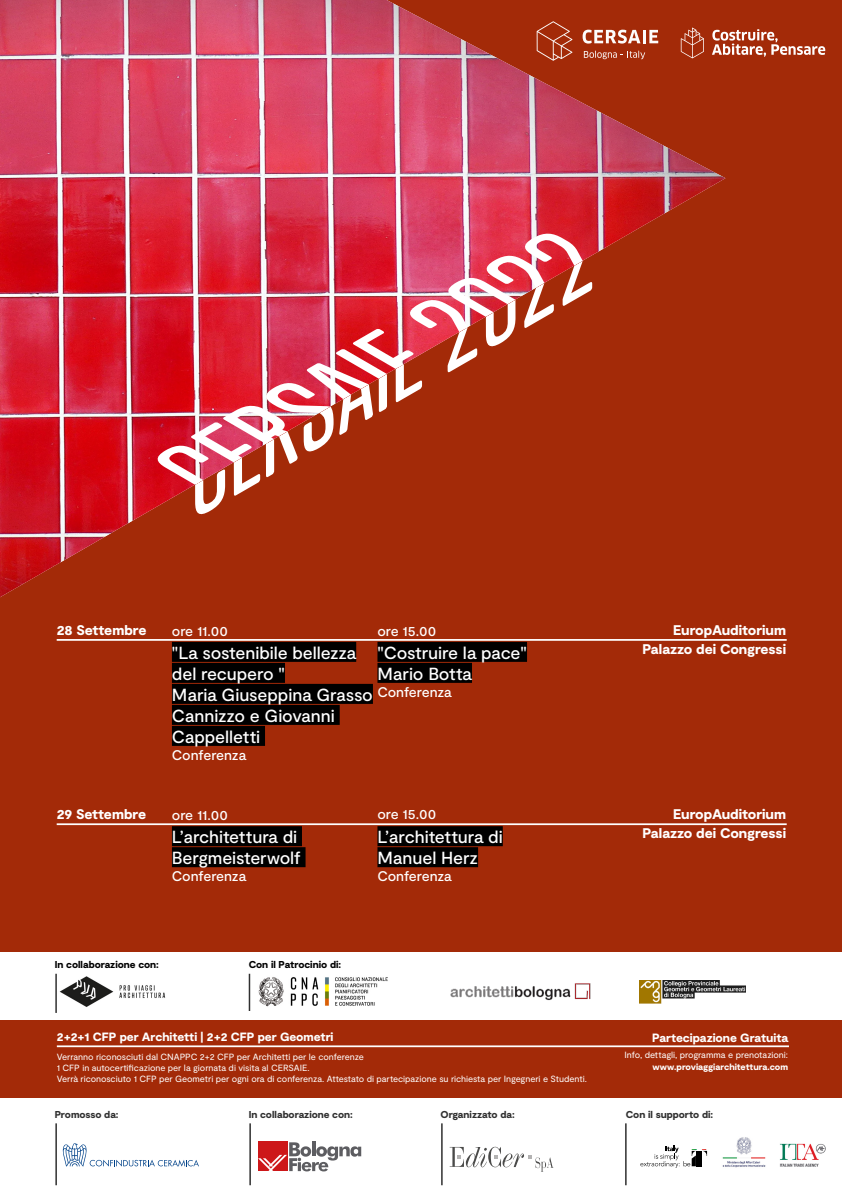
<style>
.page{position:relative;width:842px;height:1191px;background:#fff}
.page>*{position:absolute;margin:0;border:0;box-sizing:border-box;transform-origin:0 0}
.t1{font:500 17.5px/21px "Moderat";letter-spacing:-.005em;color:#fff}
.t2{font:900 14px/19px "Moderat";letter-spacing:-.005em;color:#fff;text-align:right}
.t3{font:500 14px "Moderat";letter-spacing:-.01em;color:#fff}
.t4{font:900 12px "Moderat";letter-spacing:-.005em;color:#fff}
.t5{font:900 10px "Moderat";letter-spacing:-.005em;color:#303030}
.t6{font:900 10px "Moderat";letter-spacing:-.005em;color:#000}
.t7{font:9px/10.8px "Moderat";letter-spacing:-.005em;color:#fff}
.t8{font:900 9px "Moderat";letter-spacing:-.005em;color:#fff}
</style>
<div class="page">
<div style="left:0;top:0;width:842px;height:1097px;background:#a32a08"></div>
<img style="left:0;top:0;width:725px;height:597px">
<div style="left:172px;top:642px;width:184px;height:20px;background:#000"></div>
<div style="left:172px;top:663px;width:113px;height:20px;background:#000"></div>
<div style="left:172px;top:684px;width:201px;height:20px;background:#000"></div>
<div style="left:172px;top:705px;width:168px;height:20px;background:#000"></div>
<div style="left:172px;top:726px;width:93px;height:20px;background:#000"></div>
<div style="left:377px;top:642px;width:150px;height:20px;background:#000"></div>
<div style="left:377px;top:663px;width:95px;height:20px;background:#000"></div>
<div style="left:172px;top:826px;width:130px;height:20px;background:#000"></div>
<div style="left:172px;top:847px;width:134px;height:20px;background:#000"></div>
<div style="left:377px;top:826px;width:126px;height:20px;background:#000"></div>
<div style="left:377px;top:847px;width:101px;height:20px;background:#000"></div>
<hr style="left:57px;top:823px;width:730px;height:2px;background:#fff">
<hr style="left:57px;top:639px;width:730px;height:2px;background:#fff">
<svg style="left:681px;top:28px;width:23px;height:30px"></svg>
<svg style="left:712px;top:29px;width:113px;height:28px"></svg>
<svg style="left:537px;top:21px;width:35px;height:40px"></svg>
<svg style="left:583px;top:30px;width:75px;height:14px"></svg>
<svg style="left:584px;top:51px;width:61px;height:8px"></svg>
<div style="left:0;top:951px;width:842px;height:68px;background:#fff"></div>
<img style="left:59px;top:976px;width:107px;height:31px">
<img style="left:450px;top:983px;width:141px;height:18px">
<img style="left:258px;top:977px;width:130px;height:30px">
<hr style="left:55px;top:973px;width:2px;height:40px;background:#303030">
<hr style="left:249px;top:973px;width:1px;height:38px;background:#303030">
<hr style="left:312px;top:1141px;width:3px;height:15px;background:#5d5d61">
<div style="left:258px;top:1141px;width:29px;height:30px;background:#cd1719"></div>
<svg style="left:258px;top:1142px;width:103px;height:29px"></svg>
<svg style="left:63px;top:1143px;width:136px;height:23px"></svg>
<svg style="left:450px;top:1146px;width:104px;height:25px"></svg>
<hr style="left:55px;top:1123px;width:2px;height:62px;background:#303030">
<hr style="left:249px;top:1123px;width:2px;height:62px;background:#303030">
<hr style="left:441px;top:1123px;width:2px;height:62px;background:#303030">
<hr style="left:625px;top:1123px;width:2px;height:62px;background:#303030">
<img style="left:722px;top:1137px;width:44px;height:31px">
<img style="left:779px;top:1143px;width:47px;height:24px">
<svg style="left:640px;top:1145px;width:67px;height:22px"></svg>
<img style="left:639px;top:980px;width:107px;height:24px">
<hr style="left:57px;top:1045px;width:732px;height:2px;background:#fff">
<svg style="left:154px;top:231px;width:438px;height:286px"></svg>
<h2 class="t2" style="left:57px;top:621px;width:91px">28 Settembre</h2>
<h2 class="t2" style="left:57px;top:806px;width:91px">29 Settembre</h2>
<h2 class="t3" style="left:172px;top:622px;width:57px">ore 11.00</h2>
<h2 class="t3" style="left:377px;top:622px;width:60px">ore 15.00</h2>
<h1 class="t1" style="left:172px;top:643px;width:202px">"La sostenibile bellezza del recupero "<br>Maria Giuseppina Grasso<br>Cannizzo e Giovanni<br>Cappelletti</h1>
<h2 class="t3" style="left:172px;top:746px;width:76px">Conferenza</h2>
<h1 class="t1" style="left:377px;top:643px;width:151px">"Costruire la pace"<br>Mario Botta</h1>
<h2 class="t3" style="left:377px;top:683px;width:76px">Conferenza</h2>
<h2 class="t3" style="left:172px;top:806px;width:57px">ore 11.00</h2>
<h2 class="t3" style="left:377px;top:806px;width:60px">ore 15.00</h2>
<h1 class="t1" style="left:172px;top:827px;width:130px">L’architettura di<br>Bergmeisterwolf</h1>
<h2 class="t3" style="left:172px;top:868px;width:76px">Conferenza</h2>
<h1 class="t1" style="left:377px;top:827px;width:127px">L’architettura di<br>Manuel Herz</h1>
<h2 class="t3" style="left:377px;top:868px;width:76px">Conferenza</h2>
<p class="t6" style="left:55px;top:958px;width:105px">In collaborazione con:</p>
<p class="t6" style="left:249px;top:958px;width:94px">Con il Patrocinio di:</p>
<h3 class="t4" style="left:57px;top:1030px;width:278px">2+2+1 CFP per Architetti | 2+2 CFP per Geometri</h3>
<p class="t7" style="left:57px;top:1052px;width:531px">Verranno riconosciuti dal CNAPPC 2+2 CFP per Architetti per le conferenze<br>1 CFP in autocertificazione per la giornata di visita al CERSAIE.<br>Verrà riconosciuto 1 CFP per Geometri per ogni ora di conferenza. Attestato di partecipazione su richiesta per Ingegneri e Studenti.</p>
<h2 class="t2" style="left:642px;top:621px;width:145px">EuropAuditorium<br>Palazzo dei Congressi</h2>
<h2 class="t2" style="left:642px;top:806px;width:145px">EuropAuditorium<br>Palazzo dei Congressi</h2>
<h3 class="t4" style="left:652px;top:1030px;width:138px">Partecipazione Gratuita</h3>
<p class="t7" style="left:624px;top:1049px;width:165px">Info, dettagli, programma e prenotazioni:</p>
<p class="t8" style="left:653px;top:1061px;width:137px">www.proviaggiarchitettura.com</p>
<p class="t5" style="left:55px;top:1108px;width:65px">Promosso da:</p>
<p class="t5" style="left:249px;top:1108px;width:105px">In collaborazione con:</p>
<p class="t5" style="left:440px;top:1108px;width:76px">Organizzato da:</p>
<p class="t5" style="left:626px;top:1108px;width:89px">Con il supporto di:</p>
</div>
